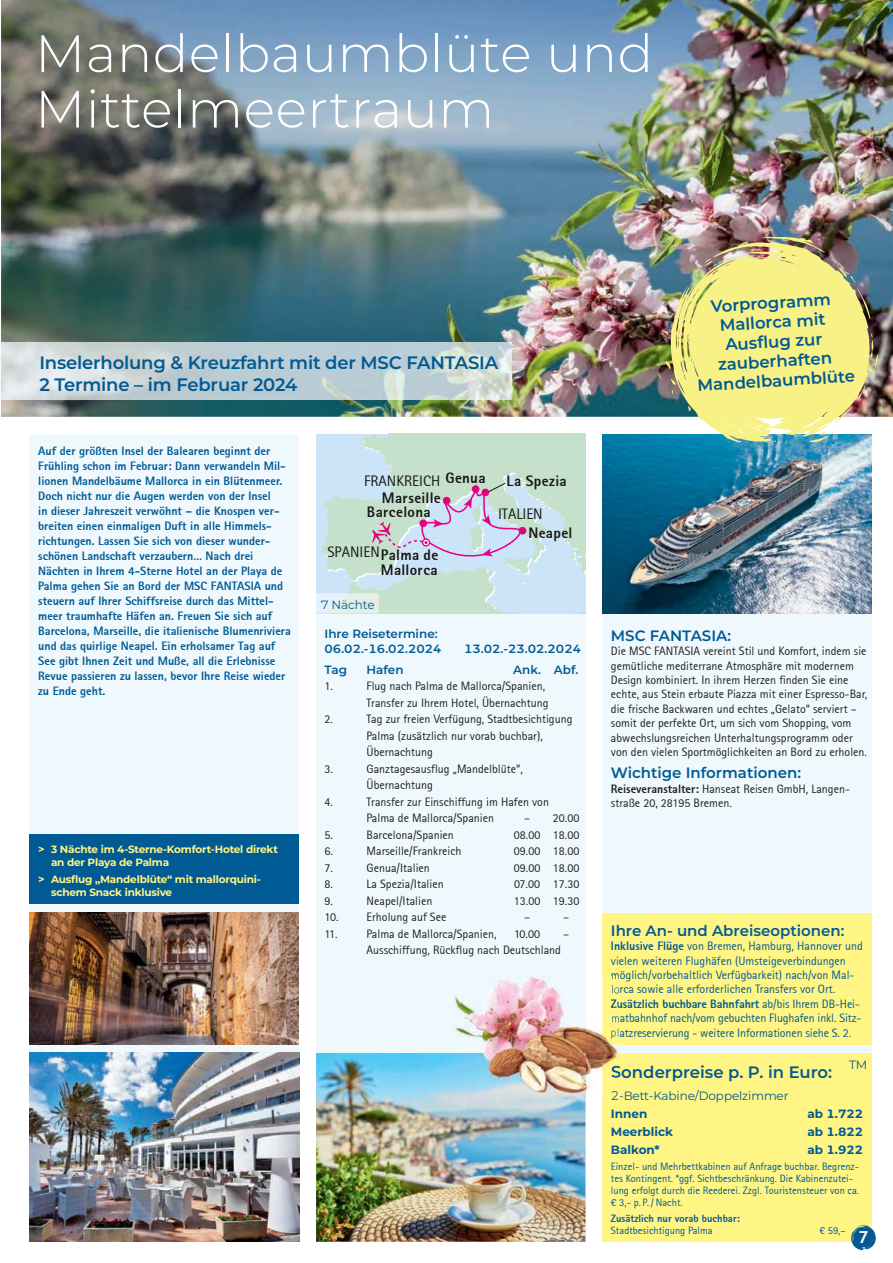
<style>
.page{position:relative;width:893px;height:1263px;background:#fff}
.page>*{position:absolute;margin:0;border:0;box-sizing:border-box;transform-origin:0 0}
.t1{font:300 52.5px/55.5px "Montserrat";letter-spacing:.01em;color:#fff}
.t2{font:600 18px/22.5px "Montserrat";letter-spacing:-.01em;color:#005a93}
.t3{font:600 16.5px "Montserrat";color:#005a93}
.t4{font:700 16.5px "Trebuchet MS";color:#fff}
.t5{font:600 15px "Montserrat";color:#005a93}
.t6{font:800 15px/15px "Rotis Sans Serif";letter-spacing:.02em;color:#171718}
.t7{font:15px "Rotis Sans Serif";color:#171718}
.t8{font:12px/14.4px "Rotis Sans Serif";color:#221f1f}
.t9{font:800 12px/15px "Rotis Sans Serif";color:#005a93}
.t10{font:12px/14.4px "Rotis Sans Serif";color:#005a93}
.t11{font:600 12px/15px "Montserrat";color:#005a93}
.t12{font:700 12px "Montserrat";color:#005a93}
.t13{font:12px "Montserrat";letter-spacing:-.01em;color:#005a93}
.t14{font:10.5px/12px "Rotis Sans Serif";color:#005a93}
.t15{font:700 10.5px/12.8px "Montserrat";letter-spacing:-.02em;color:#fff584}
.t16{font:800 10.5px "Rotis Sans Serif";color:#005a93}
.s1{font-weight:300;font-style:italic}
.s2{font-size:10.8px}
.s3{font-weight:800}
</style>
<div class="page">
<hr style="left:0;top:343px;width:1px;height:57px;background:#f1f9fe">
<div style="left:30px;top:434px;width:269px;height:808px;background:#eef8fd"></div>
<img style="left:1px;top:0;width:892px;height:417px">
<div style="left:602px;top:434px;width:270px;height:808px;background:#eef8fd"></div>
<div style="left:316px;top:434px;width:269px;height:808px;background:#eef8fd"></div>
<div style="left:602px;top:1053px;width:270px;height:189px;background:#fff584"></div>
<img style="left:30px;top:1053px;width:269px;height:189px">
<img style="left:30px;top:913px;width:269px;height:131px">
<img style="left:316px;top:1053px;width:269px;height:189px">
<img style="left:602px;top:435px;width:270px;height:178px">
<svg style="left:316px;top:434px;width:269px;height:179px;background:#c7e1db"></svg>
<svg style="left:372px;top:480px;width:178px;height:104px;background:#cbd7de"></svg>
<img style="left:1px;top:343px;width:510px;height:57px">
<img style="left:658px;top:237px;width:220px;height:205px">
<div style="left:690px;top:260px;width:159px;height:159px;background:#f8f186;border-radius:50%"></div>
<div style="left:30px;top:835px;width:269px;height:69px;background:#005a93"></div>
<div style="left:602px;top:913px;width:270px;height:131px;background:#fff584"></div>
<img style="left:454px;top:976px;width:165px;height:120px">
<img style="left:602px;top:1053px;width:17px;height:43px">
<img style="left:611px;top:1065px;width:8px;height:16px">
<svg style="left:612px;top:1089px;width:7px;height:7px"></svg>
<img style="left:602px;top:976px;width:17px;height:68px">
<svg style="left:612px;top:976px;width:7px;height:17px"></svg>
<svg style="left:611px;top:999px;width:8px;height:40px"></svg>
<svg style="left:316px;top:593px;width:63px;height:20px"></svg>
<svg style="left:851px;top:1225px;width:25px;height:25px"></svg>
<div style="left:853px;top:1227px;width:20px;height:20px;background:#055992;border-radius:50%"></div>
<h1 class="t1" style="left:35px;top:30px;width:619px">Mandelbaumblüte und<br>Mittelmeertraum</h1>
<h2 class="t2" style="left:38px;top:351px;width:522px">Flussreisen mit A-ROSA auf dem Douro <span class="s1">oder<br></span>auf dem Rhein zwischen September und November 2023</h2>
<h2 class="t2" style="left:39px;top:351px;width:461px">Inselerholung &amp; Kreuzfahrt mit der MSC FANTASIA<br>2 Termine – im Februar 2024</h2>
<h3 class="t3" style="left:710px;top:297px;width:113px;rotate:-3deg">V orprogram m</h3>
<h3 class="t3" style="left:719px;top:316px;width:108px;rotate:-3deg">Mallorca m it</h3>
<h3 class="t3" style="left:725px;top:335px;width:98px;rotate:-3deg">A usflug zur</h3>
<h3 class="t3" style="left:718px;top:355px;width:116px;rotate:-3deg">zauberhaften</h3>
<h3 class="t3" style="left:697px;top:376px;width:159px;rotate:-3deg">Mandelbaum blüte</h3>
<p class="t9" style="left:38px;top:443px;width:254px">Auf der größten Insel der Balearen beginnt der Frühling schon im Februar: Dann verwandeln Mil&shy;lionen Mandelbäume Mallorca in ein Blütenmeer.<br>Doch nicht nur die Augen werden von der Insel<br>in dieser Jahreszeit verwöhnt – die Knospen ver&shy;breiten einen einmaligen Duft in alle Himmels&shy;richtungen. Lassen Sie sich von dieser wunder&shy;schönen Landschaft verzaubern… Nach drei Nächten in Ihrem 4-Sterne Hotel an der Playa de Palma gehen Sie an Bord der MSC FANTASIA und steuern auf Ihrer Schiffsreise durch das Mittel&shy;meer traumhafte Häfen an. Freuen Sie sich auf Barcelona, Marseille, die italienische Blumenriviera und das quirlige Neapel. Ein erholsamer Tag auf See gibt Ihnen Zeit und Muße, all die Erlebnisse Revue passieren zu lassen, bevor Ihre Reise wieder zu Ende geht.</p>
<p class="t15" style="left:51px;top:843px;width:228px;text-indent:-13px"><span class="s2">&gt;</span> 3 Nächte im 4-Sterne-Komfort- Hotel direkt an der Playa de Palma</p>
<p class="t15" style="left:51px;top:873px;width:211px;text-indent:-13px"><span class="s2">&gt;</span> Ausflug „Mandelblüte“ mit mallorquini&shy;schem Snack inklusive</p>
<p class="t6" style="left:445px;top:471px;width:42px">Genua</p>
<p class="t7" style="left:364px;top:472px;width:78px">FRANKREICH</p>
<p class="t6" style="left:382px;top:491px;width:60px">Marseille</p>
<p class="t6" style="left:367px;top:506px;width:65px">Barcelona</p>
<p class="t6" style="left:381px;top:548px;width:59px">Palma de<br>Mallorca</p>
<p class="t7" style="left:327px;top:543px;width:54px">SPANIEN</p>
<p class="t13" style="left:320px;top:599px;width:56px">7 Nächte</p>
<p class="t6" style="left:506px;top:474px;width:62px">La Spezia</p>
<p class="t6" style="left:528px;top:526px;width:46px">Neapel</p>
<p class="t7" style="left:498px;top:505px;width:46px">ITALIEN</p>
<p class="t11" style="left:325px;top:626px;width:119px">Ihre Reisetermine:<br>06.02.-16.02.2024</p>
<p class="t11" style="left:464px;top:641px;width:119px">13.02.-23.02.2024</p>
<p class="t11" style="left:325px;top:662px;width:24px">Tag</p>
<p class="t11" style="left:367px;top:662px;width:39px">Hafen</p>
<p class="t11" style="left:513px;top:662px;width:67px">Ank. Abf.</p>
<p class="t8" style="left:325px;top:679px;width:10px">1.</p>
<p class="t8" style="left:367px;top:678px;width:183px;line-height:16.5px">Flug nach Palma de Mallorca/Spanien,<br>Transfer zu Ihrem Hotel, Übernachtung</p>
<p class="t8" style="left:325px;top:712px;width:10px">2.</p>
<p class="t8" style="left:367px;top:711px;width:207px;line-height:16.5px">Tag zur freien Verfügung, Stadtbesichtigung<br>Palma (zusätzlich nur vorab buchbar),<br>Übernachtung</p>
<p class="t8" style="left:325px;top:761px;width:10px">3.</p>
<p class="t8" style="left:367px;top:760px;width:158px;line-height:16.5px">Ganztagesausflug „Mandelblüte“,<br>Übernachtung</p>
<p class="t8" style="left:325px;top:794px;width:10px">4.</p>
<p class="t8" style="left:367px;top:793px;width:184px;line-height:16.5px">Transfer zur Einschiffung im Hafen von<br>Palma de Mallorca/Spanien</p>
<p class="t8" style="left:524px;top:811px;width:57px">– 20.00</p>
<p class="t8" style="left:325px;top:827px;width:10px">5.</p>
<p class="t8" style="left:367px;top:827px;width:89px">Barcelona/Spanien</p>
<p class="t8" style="left:514px;top:827px;width:67px">08.00 18.00</p>
<p class="t8" style="left:325px;top:844px;width:10px">6.</p>
<p class="t8" style="left:367px;top:844px;width:96px">Marseille/Frankreich</p>
<p class="t8" style="left:514px;top:844px;width:67px">09.00 18.00</p>
<p class="t8" style="left:325px;top:860px;width:10px">7.</p>
<p class="t8" style="left:367px;top:860px;width:65px">Genua/Italien</p>
<p class="t8" style="left:514px;top:860px;width:67px">09.00 18.00</p>
<p class="t8" style="left:325px;top:877px;width:10px">8.</p>
<p class="t8" style="left:367px;top:877px;width:79px">La Spezia/Italien</p>
<p class="t8" style="left:514px;top:877px;width:67px">07.00 17.30</p>
<p class="t8" style="left:325px;top:893px;width:10px">9.</p>
<p class="t8" style="left:367px;top:893px;width:67px">Neapel/Italien</p>
<p class="t8" style="left:514px;top:893px;width:67px">13.00 19.30</p>
<p class="t8" style="left:325px;top:910px;width:123px">10. Erholung auf See</p>
<p class="t8" style="left:524px;top:910px;width:7px">–</p>
<p class="t8" style="left:563px;top:910px;width:7px">–</p>
<p class="t8" style="left:325px;top:926px;width:15px">11.</p>
<p class="t8" style="left:367px;top:926px;width:131px">Palma de Mallorca/Spanien,</p>
<p class="t8" style="left:514px;top:926px;width:28px">10.00</p>
<p class="t8" style="left:563px;top:926px;width:7px">–</p>
<p class="t8" style="left:367px;top:943px;width:196px">Ausschiffung, Rückflug nach Deutschland</p>
<p class="t5" style="left:611px;top:627px;width:122px">MSC FANTASIA:</p>
<p class="t8" style="left:611px;top:644px;width:258px">Die MSC FANTASIA vereint Stil und Komfort, indem sie gemütliche mediterrane Atmosphäre mit modernem Design kombiniert. In ihrem Herzen finden Sie eine echte, aus Stein erbaute Piazza mit einer Espresso-Bar, die frische Backwaren und echtes „Gelato“ serviert – somit der perfekte Ort, um sich vom Shopping, vom abwechslungsreichen Unterhaltungsprogramm oder von den vielen Sportmöglichkeiten an Bord zu erholen.</p>
<p class="t5" style="left:611px;top:765px;width:192px">Wichtige Informationen:</p>
<p class="t8" style="left:611px;top:781px;width:241px"><span class="s3">Reiseveranstalter:</span> Hanseat Reisen GmbH, Langen&shy;straße 20, 28195 Bremen.</p>
<p class="t5" style="left:611px;top:922px;width:235px">Ihre An- und Abreiseoptionen:</p>
<p class="t10" style="left:611px;top:939px;width:253px"><span class="s3">Inklusive Flüge</span> von Bremen, Hamburg, Hannover und vielen weiteren Flughäfen (Umsteigeverbindungen möglich/vorbehaltlich Verfügbarkeit) nach/von Mal&shy;lorca sowie alle erforderlichen Transfers vor Ort.<br><span class="s3">Zusätzlich buchbare Bahnfahrt</span> ab/bis Ihrem DB-Hei&shy;matbahnhof nach/vom gebuchten Flughafen inkl. Sitz&shy;platzreservierung - weitere Informationen siehe S. 2.</p>
<p class="t13" style="left:849px;top:1059px;width:20px">TM</p>
<h3 class="t3" style="left:611px;top:1063px;width:223px">Sonderpreise p. P. in Euro:</h3>
<p class="t13" style="left:611px;top:1089px;width:179px">2-Bett-Kabine/Doppelzimmer</p>
<p class="t12" style="left:611px;top:1107px;width:38px">Innen</p>
<p class="t12" style="left:807px;top:1107px;width:57px">ab 1.722</p>
<p class="t12" style="left:611px;top:1125px;width:64px">Meerblick</p>
<p class="t12" style="left:807px;top:1125px;width:57px">ab 1.822</p>
<p class="t12" style="left:611px;top:1143px;width:50px">Balkon*</p>
<p class="t12" style="left:807px;top:1143px;width:57px">ab 1.922</p>
<p class="t14" style="left:611px;top:1160px;width:250px">Einzel- und Mehrbettkabinen auf Anfrage buchbar. Begrenz&shy;tes Kontingent. *ggf. Sichtbeschränkung. Die Kabinenzutei&shy;lung erfolgt durch die Reederei. Zzgl. Touristensteuer von ca. € 3,- p. P. / Nacht.</p>
<p class="t16" style="left:611px;top:1213px;width:130px">Zusätzlich nur vorab buchbar:</p>
<p class="t14" style="left:611px;top:1224px;width:103px">Stadtbesichtigung Palma</p>
<p class="t14" style="left:819px;top:1224px;width:28px">€ 59,–</p>
<h3 class="t4" style="left:858px;top:1228px;width:11px">7</h3>
</div>
